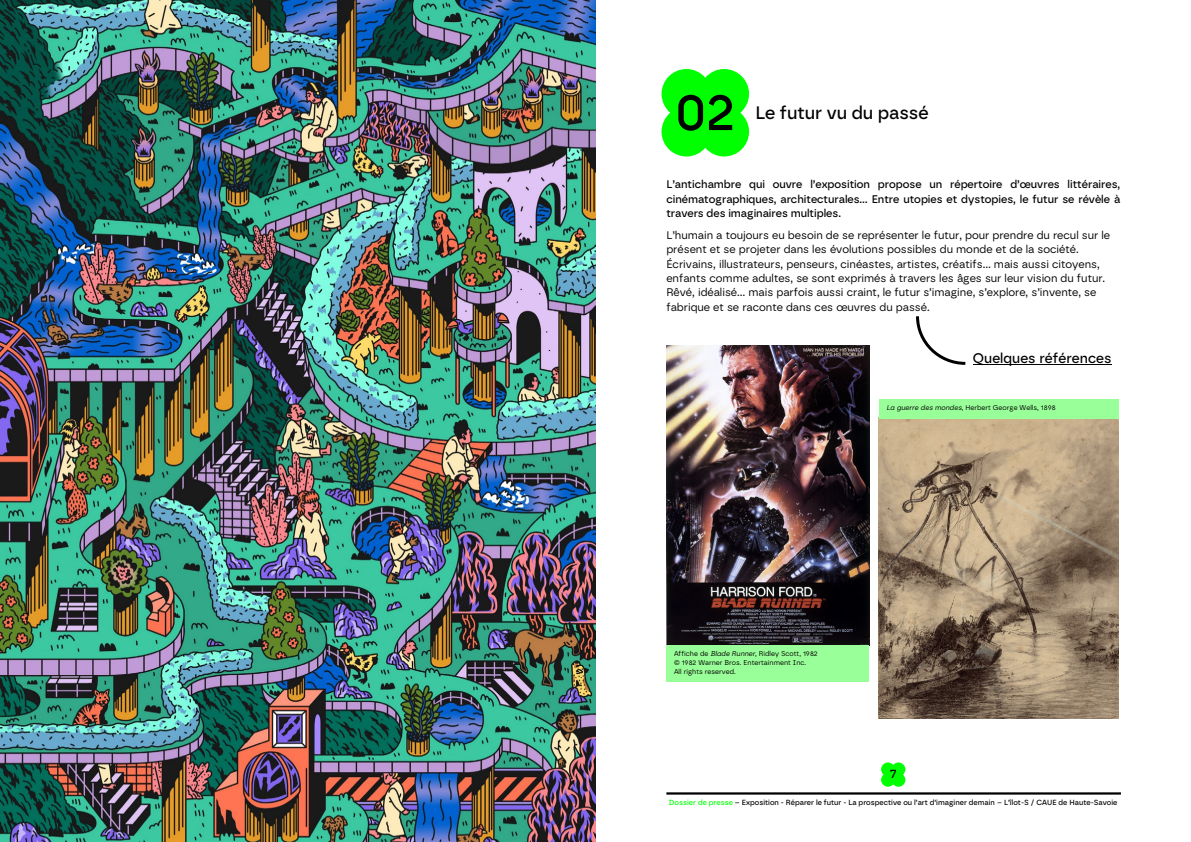
<style>
.page{position:relative;width:1191px;height:842px;background:#fff}
.page>*{position:absolute;margin:0;border:0;box-sizing:border-box;transform-origin:0 0}
.t1{font:500 48px "Borna";color:#000}
.t2{font:500 18px "Borna";color:#000}
.t3{font:500 13.9px "Borna";letter-spacing:.005em;color:#000}
.t4{font:500 12.6px "Borna";color:#000}
.t5{font:11px/14.3px "Borna";color:#000}
.t6{font:500 11px/14.3px "Borna";color:#000;text-align:justify}
.t7{font:500 7.4px "Borna";letter-spacing:.005em;color:#000}
.t8{font:7px/9.1px "Borna";letter-spacing:.005em;color:#000}
.s1{font-style:italic}
.s2{color:#0f0}
</style>
<div class="page">
<img style="left:0;top:0;width:595px;height:842px">
<img style="left:666px;top:345px;width:203px;height:300px">
<img style="left:879px;top:419px;width:239px;height:299px">
<div style="left:666px;top:645px;width:203px;height:36px;background:#9f9"></div>
<div style="left:879px;top:399px;width:239px;height:20px;background:#9f9"></div>
<svg style="left:916px;top:316px;width:50px;height:49px"></svg>
<hr style="left:973px;top:364px;width:138px;height:1px;background:#000">
<svg style="left:661px;top:69px;width:88px;height:87px;background:#1fe21f"></svg>
<svg style="left:881px;top:762px;width:24px;height:25px"></svg>
<hr style="left:666px;top:792px;width:455px;height:3px;background:#000">
<h2 class="t2" style="left:755px;top:102px;width:175px">Le futur vu du passé</h2>
<h1 class="t1" style="left:679px;top:142px;width:54px">22</h1>
<p class="t6" style="left:666px;top:177px;width:455px">L’antichambre qui ouvre l’exposition propose un répertoire d’œuvres littéraires, cinématographiques, architecturales… Entre utopies et dystopies, le futur se révèle à travers des imaginaires multiples.</p>
<p class="t5" style="left:666px;top:228px;width:445px">L’humain a toujours eu besoin de se représenter le futur, pour prendre du recul sur le présent et se projeter dans les évolutions possibles du monde et de la société.<br>Écrivains, illustrateurs, penseurs, cinéastes, artistes, créatifs… mais aussi citoyens, enfants comme adultes, se sont exprimés à travers les âges sur leur vision du futur.<br>Rêvé, idéalisé… mais parfois aussi craint, le futur s’imagine, s’explore, s’invente, se fabrique et se raconte dans ces œuvres du passé.</p>
<p class="t3" style="left:973px;top:349px;width:140px">Quelques références</p>
<p class="t8" style="left:886px;top:403px;width:171px"><span class="s1">La guerre des mondes</span>, Herbert George Wells, 1898</p>
<p class="t8" style="left:674px;top:649px;width:145px">Affiche de <span class="s1">Blade Runner</span>, Ridley Scott, 1982 © 1982 Warner Bros. Entertainment Inc.<br>All rights reserved.</p>
<p class="t4" style="left:889px;top:765px;width:8px">7</p>
<p class="t7" style="left:669px;top:797px;width:450px"><span class="s2">Dossier de presse</span> – Exposition - Réparer le futur - La prospective ou l’art d’imaginer demain – L’îlot-S / CAUE de Haute-Savoie</p>
<p class="t6" style="left:890px;top:766px;width:8px">7</p>
</div>
